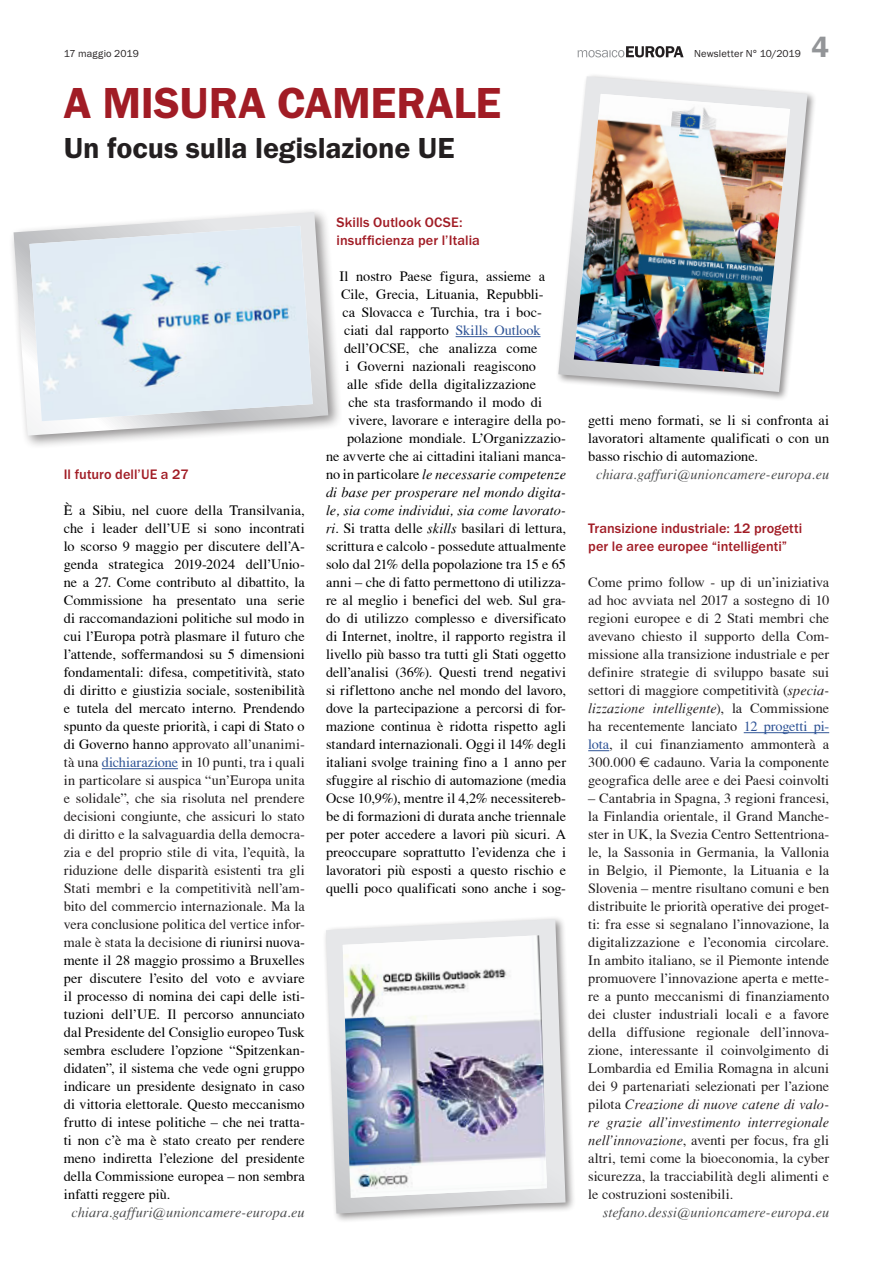
<style>
.page{position:relative;width:893px;height:1263px;background:#fff}
.page>*{position:absolute;margin:0;border:0;box-sizing:border-box;transform-origin:0 0}
.Titel_30{font:600 45px "Franklin Gothic Itc T";letter-spacing:-.005em;color:#a11c25}
.Untertitel_20{font:600 30px "Franklin Gothic Itc T";letter-spacing:-.005em;color:#231f20}
.t1{font:600 30px "Franklin Gothic Itc T";color:#939598}
.Grundschrift{font:14.25px/18px "T Acc LAD";letter-spacing:.005em;color:#000;text-align:justify}
.Grundschrift-2{font:14.25px/18px "T Acc LAD";letter-spacing:.005em;color:#231f20;text-align:justify}
.Zwischentitel{font:500 14.25px/18px "Franklin Gothic Itc T";letter-spacing:.005em;color:#a11c25}
.Grundschrift-3{font:14.25px "T Acc LAD Italic";letter-spacing:.005em;color:#000}
.Autor{font:14.25px "T Acc LAD Italic";letter-spacing:.01em;color:#4b4c4d}
.t2{font:10.5px "Franklin Gothic Itc T";letter-spacing:.01em;color:#231f20}
.s1{color:#231f20}
.s2{color:#2f5496}
.s3{font-family:"T Acc LAD"}
.s4{font-family:"T Acc LAD Italic"}
.s5{font-family:"Euro Sans"}
</style>
<div class="page">
<svg style="left:578px;top:46px;width:106px;height:11px"></svg>
<hr style="left:456px;top:336px;width:84px;height:1px;background:#2f5496">
<hr style="left:102px;top:768px;width:76px;height:1px;background:#2f5496">
<div style="left:8px;top:207px;width:335px;height:243px;background:#231f20;opacity:.5"></div>
<svg style="left:14px;top:212px;width:314px;height:224px"></svg>
<img style="left:29px;top:226px;width:284px;height:195px">
<div style="left:555px;top:73px;width:262px;height:329px;background:#231f20;opacity:.5"></div>
<svg style="left:558px;top:76px;width:250px;height:316px"></svg>
<img style="left:574px;top:94px;width:216px;height:281px">
<div style="left:322px;top:915px;width:254px;height:309px;background:#231f20;opacity:.5"></div>
<svg style="left:326px;top:919px;width:240px;height:294px"></svg>
<img style="left:343px;top:935px;width:204px;height:263px">
<hr style="left:744px;top:732px;width:85px;height:1px;background:#2f5496">
<svg style="left:588px;top:750px;width:21px;height:1px"></svg>
<p class="t2" style="left:64px;top:48px;width:77px">17 maggio 2019</p>
<p class="t2" style="left:694px;top:48px;width:109px">Newsletter N° 10/2019</p>
<p class="Titel_30" style="left:64px;top:77px;width:439px">A MISURA CAMERALE</p>
<p class="Untertitel_20" style="left:64px;top:131px;width:392px">Un focus sulla legislazione UE</p>
<h2 class="t1" style="left:812px;top:30px;width:19px">4</h2>
<p class="Zwischentitel" style="left:64px;top:465px;width:126px">Il futuro dell’UE a 27</p>
<p class="Grundschrift" style="left:64px;top:501px;width:242px">È a Sibiu, nel cuore della Transilvania, che i leader dell’UE si sono incontrati lo scorso 9 maggio per discutere dell’A&shy;genda strategica 2019-2024 dell’Unio&shy;ne a 27. Come contributo al dibattito, la Commissione ha presentato una serie di raccomandazioni politiche sul modo in cui l’Europa potrà plasmare il futuro che l’attende, soffermandosi su 5 dimensioni fondamentali: difesa, competitività, stato di diritto e giustizia sociale, sostenibilità e tutela del mercato interno. Prendendo spunto da queste priorità, i capi di Stato o di Governo hanno <span class="s1">approvato all’unanimi&shy;tà una</span> <span class="s2">dichiarazione</span> <span class="s1">in 10 punti, tra i quali in particolare si auspica “un’Europa unita e solidale”, che sia risoluta nel prendere decisioni congiunte, che assicuri lo stato di diritto e la salvaguardia della democra&shy;zia e del proprio stile di vita, l’equità, la riduzione delle disparità esistenti tra gli Stati membri e la competitività nell’am&shy;bito del commercio internazionale. Ma la vera conclusione politica del vertice infor&shy;male è stata la decisione</span> di riunirsi nuova&shy;mente il 28 maggio prossimo a Bruxelles per discutere l’esito del voto e avviare il processo di nomina dei capi delle isti&shy;tuzioni dell’UE. Il percorso annunciato dal Presidente del Consiglio europeo Tusk sembra escludere l’opzione “Spitzenkan&shy;didaten”, il sistema che vede ogni gruppo indicare un presidente designato in caso di vittoria elettorale. Questo meccanismo frutto di intese politiche – che nei tratta&shy;ti non c’è ma è stato creato per rendere meno indiretta l’elezione del presidente della Commissione europea – non sembra infatti reggere più.</p>
<p class="Autor" style="left:72px;top:1204px;width:235px">chiara.gaffuri@unioncamere-europa.eu</p>
<p class="Zwischentitel" style="left:336px;top:213px;width:145px">Skills Outlook OCSE: insufficienza per l’Italia</p>
<p class="Grundschrift" style="left:339px;top:267px;width:207px">Il nostro Paese figura, assieme a</p>
<p class="Grundschrift" style="left:341px;top:285px;width:204px">Cile, Grecia, Lituania, Repubbli-</p>
<p class="Grundschrift" style="left:342px;top:303px;width:201px">ca Slovacca e Turchia, tra i boc-</p>
<p class="Grundschrift" style="left:344px;top:321px;width:198px">ciati dal rapporto <span class="s2">Skills Outlook</span></p>
<p class="Grundschrift" style="left:344px;top:339px;width:195px">dell’OCSE, che analizza come</p>
<p class="Grundschrift" style="left:345px;top:357px;width:192px">i Governi nazionali reagiscono</p>
<p class="Grundschrift" style="left:347px;top:375px;width:191px">alle sfide della digitalizzazione</p>
<p class="Grundschrift" style="left:348px;top:393px;width:195px">che sta trasformando il modo di</p>
<p class="Grundschrift" style="left:348px;top:411px;width:219px">vivere, lavorare e interagire della po-</p>
<p class="Grundschrift" style="left:347px;top:429px;width:221px">polazione mondiale. L’Organizzazio-</p>
<p class="Grundschrift" style="left:326px;top:447px;width:242px">ne avverte che ai cittadini italiani manca-</p>
<p class="Grundschrift-3" style="left:326px;top:466px;width:241px"><span class="s3">no in particolare</span> le necessarie competenze</p>
<p class="Grundschrift-3" style="left:326px;top:484px;width:242px">di base per prosperare nel mondo digita-</p>
<p class="Grundschrift-3" style="left:326px;top:502px;width:242px">le, sia come individui, sia come lavorato-</p>
<p class="Grundschrift" style="left:326px;top:519px;width:242px"><span class="s4">ri</span>. Si tratta delle <span class="s4">skills</span> basilari di lettura,</p>
<p class="Grundschrift" style="left:326px;top:537px;width:241px">scrittura e calcolo - possedute attualmente</p>
<p class="Grundschrift" style="left:326px;top:555px;width:242px">solo dal 21% della popolazione tra 15 e 65</p>
<p class="Grundschrift" style="left:326px;top:573px;width:242px">anni – che di fatto permettono di utilizza-</p>
<p class="Grundschrift" style="left:326px;top:591px;width:242px">re al meglio i benefici del web. Sul gra-</p>
<p class="Grundschrift" style="left:326px;top:609px;width:242px">do di utilizzo complesso e diversificato</p>
<p class="Grundschrift" style="left:326px;top:627px;width:241px">di Internet, inoltre, il rapporto registra il</p>
<p class="Grundschrift" style="left:326px;top:645px;width:242px">livello più basso tra tutti gli Stati oggetto</p>
<p class="Grundschrift" style="left:326px;top:663px;width:241px">dell’analisi (36%). Questi trend negativi</p>
<p class="Grundschrift" style="left:326px;top:681px;width:241px">si riflettono anche nel mondo del lavoro,</p>
<p class="Grundschrift" style="left:326px;top:699px;width:242px">dove la partecipazione a percorsi di for-</p>
<p class="Grundschrift" style="left:326px;top:717px;width:242px">mazione continua è ridotta rispetto agli</p>
<p class="Grundschrift" style="left:326px;top:735px;width:241px">standard internazionali. Oggi il 14% degli</p>
<p class="Grundschrift" style="left:326px;top:753px;width:242px">italiani svolge training fino a 1 anno per</p>
<p class="Grundschrift" style="left:326px;top:771px;width:241px">sfuggire al rischio di automazione (media</p>
<p class="Grundschrift" style="left:326px;top:789px;width:242px">Ocse 10,9%), mentre il 4,2% necessitereb-</p>
<p class="Grundschrift" style="left:326px;top:807px;width:241px">be di formazioni di durata anche triennale</p>
<p class="Grundschrift" style="left:326px;top:825px;width:242px">per poter accedere a lavori più sicuri. A</p>
<p class="Grundschrift" style="left:326px;top:843px;width:242px">preoccupare soprattutto l’evidenza che i</p>
<p class="Grundschrift" style="left:326px;top:861px;width:241px">lavoratori più esposti a questo rischio e</p>
<p class="Grundschrift" style="left:326px;top:879px;width:242px">quelli poco qualificati sono anche i sog-</p>
<p class="Grundschrift" style="left:588px;top:411px;width:242px">getti meno formati, se li si confronta ai lavoratori altamente qualificati o con un basso rischio di automazione.</p>
<p class="Autor" style="left:596px;top:466px;width:235px">chiara.gaffuri@unioncamere-europa.eu</p>
<p class="Zwischentitel" style="left:588px;top:519px;width:215px">Transizione industriale: 12 progetti per le aree europee “intelligenti”</p>
<p class="Grundschrift-2" style="left:588px;top:573px;width:242px">Come primo follow - up di un’iniziativa ad hoc avviata nel 2017 a sostegno di 10 regioni europee e di 2 Stati membri che avevano chiesto il supporto della Com&shy;missione alla transizione industriale e per definire strategie di sviluppo basate sui settori di maggiore competitività (<span class="s4">specia&shy;lizzazione intelligente</span>), la Commissione ha recentemente lanciato <span class="s2">12 progetti pi&shy;lota</span>, il cui finanziamento ammonterà a 300.000 <span class="s5">€</span> cadauno. Varia la componente geografica delle aree e dei Paesi coinvolti</p>
<p class="Grundschrift-2" style="left:588px;top:789px;width:242px">– Cantabria in Spagna, 3 regioni francesi, la Finlandia orientale, il Grand Manche&shy;ster in UK, la Svezia Centro Settentriona&shy;le, la Sassonia in Germania, la Vallonia in Belgio, il Piemonte, la Lituania e la Slovenia – mentre risultano comuni e ben distribuite le priorità operative dei proget&shy;ti: fra esse si segnalano l’innovazione, la digitalizzazione e l’economia circolare.<br>In ambito italiano, se il Piemonte intende promuovere l’innovazione aperta e mette&shy;re a punto meccanismi di finanziamento dei cluster industriali locali e a favore della diffusione regionale dell’innova&shy;zione, interessante il coinvolgimento di Lombardia ed Emilia Romagna in alcuni dei 9 partenariati selezionati per l’azione pilota <span class="s4">Creazione di nuove catene di valo&shy;re grazie all’investimento interregionale nell’innovazione</span>, aventi per focus, fra gli altri, temi come la bioeconomia, la cyber sicurezza, la tracciabilità degli alimenti e le costruzioni sostenibili.</p>
<p class="Autor" style="left:603px;top:1204px;width:228px">stefano.dessi@unioncamere-europa.eu</p>
</div>
